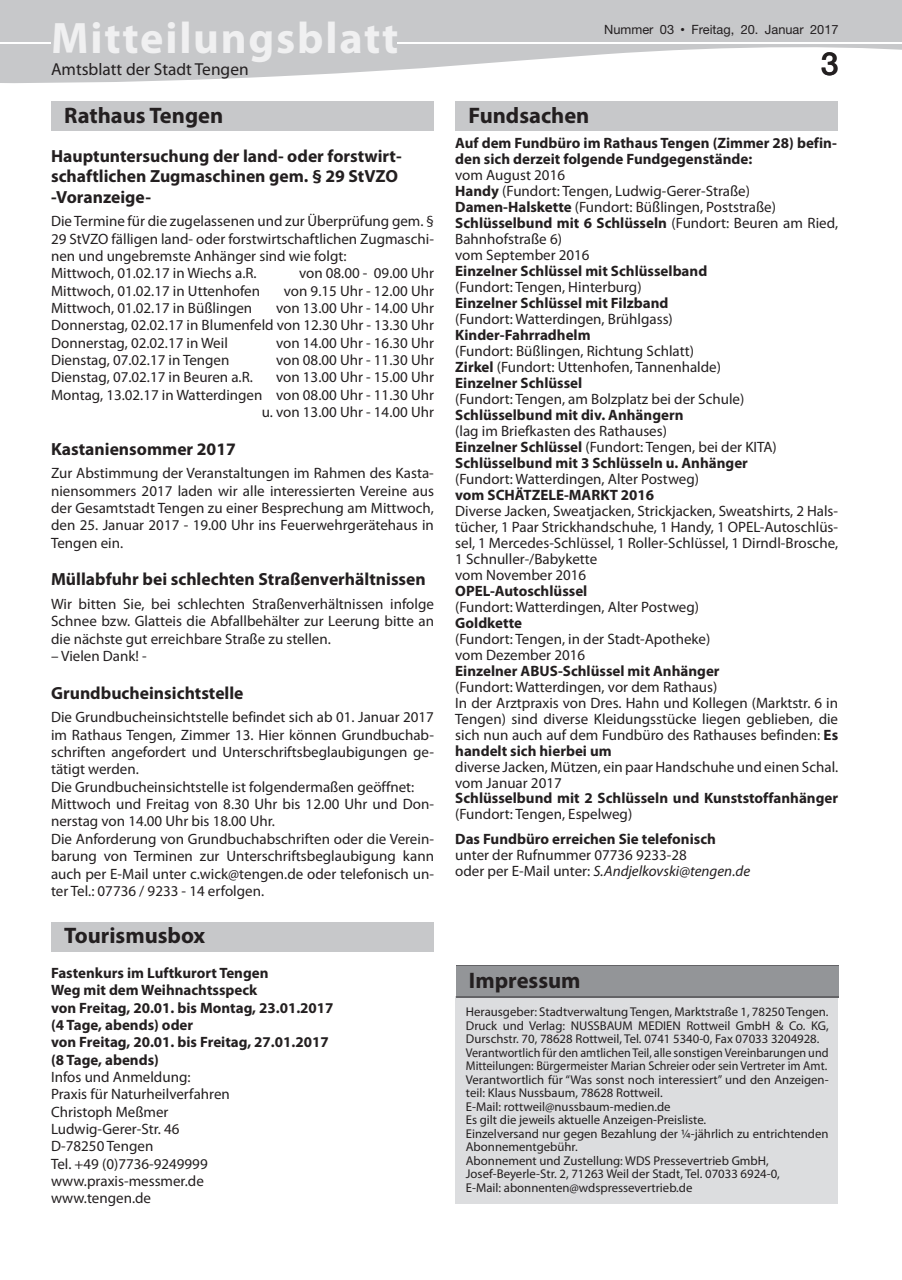
<style>
.page{position:relative;width:902px;height:1280px;background:#fff}
.page>*{position:absolute;margin:0;border:0;box-sizing:border-box;transform-origin:0 0}
.t1{font:700 44.25px "Myriad Pro";letter-spacing:.04em;color:#f0f0f1}
.t2{font:500 31.95px "Helvetica Neue";color:#231f20}
.t3{font:700 22.5px "Myriad Pro";color:#231f20}
.t4{font:700 17.55px/20.5px "Myriad Pro";color:#231f20}
.t5{font:17.4px "Myriad Pro";color:#231f20}
.t6{font:15px/17.4px "Myriad Pro";color:#231f20}
.t7{font:700 15px/17.4px "Myriad Pro";color:#231f20}
.t8{font:12.75px/13.5px "Myriad Pro";color:#231f20}
.t9{font:12.75px "Helvetica Neue";color:#231f20}
.s1{font-size:12.9px}
.s2{font-family:"M Twentieth Century";font-weight:500}
.s3{font-weight:700}
.s4{font-style:italic}
</style>
<div class="page">
<svg style="left:1px;top:0;width:900px;height:83px;fill:#c7c8ca"></svg>
<svg style="left:0;top:0;width:1px;height:83px"></svg>
<div style="left:53px;top:22px;width:344px;height:40px;background:#c7c8ca"></div>
<hr style="left:0;top:42px;width:51px;height:1px;background:#fff">
<hr style="left:397px;top:42px;width:504px;height:1px;background:#fff">
<div style="left:455px;top:996px;width:383px;height:207px;background:#dcdddf"></div>
<div style="left:455px;top:965px;width:383px;height:32px;background:#939598"></div>
<div style="left:51px;top:101px;width:383px;height:30px;background:#c7c8ca"></div>
<div style="left:51px;top:922px;width:383px;height:29px;background:#c7c8ca"></div>
<div style="left:455px;top:101px;width:383px;height:30px;background:#c7c8ca"></div>
<h1 class="t1" style="left:51px;top:9px;width:349px">Mitteilungsblatt</h1>
<p class="t5" style="left:51px;top:59px;width:199px">Amtsblatt der Stadt Tengen</p>
<h3 class="t3" style="left:64px;top:100px;width:160px">Rathaus Tengen</h3>
<p class="t4" style="left:51px;top:145px;width:352px">Hauptuntersuchung der land- oder forstwirt&shy;schaftlichen Zugmaschinen gem. § 29 StVZO -Voranzeige-</p>
<p class="t6" style="left:51px;top:212px;width:384px">Die Termine für die zugelassenen und zur Überprüfung gem. § 29 StVZO fälligen land- oder forstwirtschaftlichen Zugmaschi&shy;nen und ungebremste Anhänger sind wie folgt:<br>Mittwoch, 01.02.17 in Wiechs a.R.</p>
<p class="t6" style="left:299px;top:264px;width:136px">von 08.00 - 09.00 Uhr</p>
<p class="t6" style="left:51px;top:282px;width:210px">Mittwoch, 01.02.17 in Uttenhofen</p>
<p class="t6" style="left:284px;top:282px;width:152px">von 9.15 Uhr - 12.00 Uhr</p>
<p class="t6" style="left:51px;top:299px;width:203px">Mittwoch, 01.02.17 in Büßlingen</p>
<p class="t6" style="left:51px;top:299px;width:384px;text-align:justify;text-indent:225px">von 13.00 Uhr - 14.00 Uhr Donnerstag, 02.02.17 in Blumenfeld von 12.30 Uhr - 13.30 Uhr Donnerstag, 02.02.17 in Weil</p>
<p class="t6" style="left:276px;top:334px;width:159px">von 14.00 Uhr - 16.30 Uhr</p>
<p class="t6" style="left:51px;top:351px;width:180px">Dienstag, 07.02.17 in Tengen</p>
<p class="t6" style="left:276px;top:351px;width:159px">von 08.00 Uhr - 11.30 Uhr</p>
<p class="t6" style="left:51px;top:368px;width:203px">Dienstag, 07.02.17 in Beuren a.R.</p>
<p class="t6" style="left:51px;top:368px;width:384px;text-align:right">von 13.00 Uhr - 15.00 Uhr<br>Montag, 13.02.17 in Watterdingen von 08.00 Uhr - 11.30 Uhr u. von 13.00 Uhr - 14.00 Uhr</p>
<p class="t4" style="left:51px;top:438px;width:186px">Kastaniensommer 2017</p>
<p class="t6" style="left:51px;top:464px;width:384px;text-align:justify">Zur Abstimmung der Veranstaltungen im Rahmen des Kasta&shy;niensommers 2017 laden wir alle interessierten Vereine aus der Gesamtstadt Tengen zu einer Besprechung am Mittwoch, den 25. Januar 2017 - 19.00 Uhr ins Feuerwehrgerätehaus in Tengen ein.</p>
<p class="t4" style="left:51px;top:569px;width:376px">Müllabfuhr bei schlechten Straßenverhältnissen</p>
<p class="t6" style="left:51px;top:595px;width:384px;text-align:justify">Wir bitten Sie, bei schlechten Straßenverhältnissen infolge Schnee bzw. Glatteis die Abfallbehälter zur Leerung bitte an die nächste gut erreichbare Straße zu stellen.</p>
<p class="t6" style="left:51px;top:647px;width:97px">– Vielen Dank! -</p>
<p class="t4" style="left:51px;top:682px;width:194px">Grundbucheinsichtstelle</p>
<p class="t6" style="left:51px;top:708px;width:384px">Die Grundbucheinsichtstelle befindet sich ab 01. Januar 2017 im Rathaus Tengen, Zimmer 13. Hier können Grundbuchab&shy;schriften angefordert und Unterschriftsbeglaubigungen ge&shy;tätigt werden.<br>Die Grundbucheinsichtstelle ist folgendermaßen geöffnet:<br>Mittwoch und Freitag von 8.30 Uhr bis 12.00 Uhr und Don&shy;nerstag von 14.00 Uhr bis 18.00 Uhr.<br>Die Anforderung von Grundbuchabschriften oder die Verein&shy;barung von Terminen zur Unterschriftsbeglaubigung kann auch per E-Mail unter c.wick@tengen.de oder telefonisch un&shy;ter Tel.: 07736 / 9233 - 14 erfolgen.</p>
<h3 class="t3" style="left:64px;top:921px;width:142px">Tourismusbox</h3>
<p class="t7" style="left:51px;top:964px;width:284px">Fastenkurs im Luftkurort Tengen<br>Weg mit dem Weihnachtsspeck<br>von Freitag, 20.01. bis Montag, 23.01.2017 (4 Tage, abends) oder<br>von Freitag, 20.01. bis Freitag, 27.01.2017 (8 Tage, abends)</p>
<p class="t6" style="left:51px;top:1068px;width:180px">Infos und Anmeldung:<br>Praxis für Naturheilverfahren<br>Christoph Meßmer<br>Ludwig-Gerer-Str. 46<br>D-78250 Tengen<br>Tel. +49 (0)7736-9249999 www.praxis-messmer.de www.tengen.de</p>
<p class="t9" style="left:604px;top:22px;width:236px">Nummer <span class="s1">03</span> <span class="s2">•</span> Freitag, 20. Januar 2017</p>
<h2 class="t2" style="left:820px;top:45px;width:19px">3</h2>
<h3 class="t3" style="left:468px;top:100px;width:122px">Fundsachen</h3>
<p class="t7" style="left:455px;top:135px;width:383px;line-height:16px">Auf dem Fundbüro im Rathaus Tengen (Zimmer 28) befin&shy;den sich derzeit folgende Fundgegenstände:</p>
<p class="t6" style="left:455px;top:167px;width:384px;line-height:15.9px">vom August 2016<br><span class="s3">Handy</span> (Fundort: Tengen, Ludwig-Gerer-Straße)<br><span class="s3">Damen-Halskette</span> (Fundort: Büßlingen, Poststraße)<br><span class="s3">Schlüsselbund mit 6 Schlüsseln</span> (Fundort: Beuren am Ried, Bahnhofstraße 6)<br>vom September 2016</p>
<p class="t7" style="left:455px;top:262px;width:253px">Einzelner Schlüssel mit Schlüsselband</p>
<p class="t6" style="left:455px;top:278px;width:188px">(Fundort: Tengen, Hinterburg)</p>
<p class="t7" style="left:455px;top:294px;width:215px">Einzelner Schlüssel mit Filzband</p>
<p class="t6" style="left:455px;top:310px;width:219px">(Fundort: Watterdingen, Brühlgass)</p>
<p class="t7" style="left:455px;top:326px;width:137px">Kinder-Fahrradhelm</p>
<p class="t6" style="left:455px;top:343px;width:267px;line-height:16px">(Fundort: Büßlingen, Richtung Schlatt)<br><span class="s3">Zirkel</span> (Fundort: Uttenhofen, Tannenhalde)<br><span class="s3">Einzelner Schlüssel</span></p>
<p class="t6" style="left:455px;top:390px;width:290px">(Fundort: Tengen, am Bolzplatz bei der Schule)</p>
<p class="t7" style="left:455px;top:406px;width:230px">Schlüsselbund mit div. Anhängern</p>
<p class="t6" style="left:455px;top:423px;width:323px;line-height:15.9px">(lag im Briefkasten des Rathauses)<br><span class="s3">Einzelner Schlüssel</span> (Fundort: Tengen, bei der KITA)<br><span class="s3">Schlüsselbund mit 3 Schlüsseln u. Anhänger</span></p>
<p class="t6" style="left:455px;top:470px;width:245px">(Fundort: Watterdingen, Alter Postweg)</p>
<p class="t7" style="left:455px;top:486px;width:200px">vom SCHÄTZELE-MARKT 2016</p>
<p class="t6" style="left:455px;top:503px;width:384px;line-height:16px">Diverse Jacken, Sweatjacken, Strickjacken, Sweatshirts, 2 Hals&shy;tücher, 1 Paar Strickhandschuhe, 1 Handy, 1 OPEL-Autoschlüs&shy;sel, 1 Mercedes-Schlüssel, 1 Roller-Schlüssel, 1 Dirndl-Brosche, 1 Schnuller-/Babykette<br>vom November 2016</p>
<p class="t7" style="left:455px;top:581px;width:134px">OPEL-Autoschlüssel</p>
<p class="t6" style="left:455px;top:598px;width:245px">(Fundort: Watterdingen, Alter Postweg)</p>
<p class="t7" style="left:455px;top:613px;width:68px">Goldkette</p>
<p class="t6" style="left:455px;top:630px;width:256px;line-height:15.9px">(Fundort: Tengen, in der Stadt-Apotheke) vom Dezember 2016</p>
<p class="t7" style="left:455px;top:661px;width:266px">Einzelner ABUS-Schlüssel mit Anhänger</p>
<p class="t6" style="left:455px;top:678px;width:384px;line-height:15.9px">(Fundort: Watterdingen, vor dem Rathaus)<br>In der Arztpraxis von Dres. Hahn und Kollegen (Marktstr. 6 in Tengen) sind diverse Kleidungsstücke liegen geblieben, die sich nun auch auf dem Fundbüro des Rathauses befinden: <span class="s3">Es handelt sich hierbei um</span></p>
<p class="t6" style="left:455px;top:758px;width:384px;line-height:15.9px">diverse Jacken, Mützen, ein paar Handschuhe und einen Schal. vom Januar 2017</p>
<p class="t7" style="left:455px;top:789px;width:384px">Schlüsselbund mit 2 Schlüsseln und Kunststoffanhänger</p>
<p class="t6" style="left:455px;top:805px;width:178px">(Fundort: Tengen, Espelweg)</p>
<p class="t7" style="left:455px;top:830px;width:262px">Das Fundbüro erreichen Sie telefonisch</p>
<p class="t6" style="left:455px;top:847px;width:296px;line-height:15.9px">unter der Rufnummer 07736 9233-28<br>oder per E-Mail unter: <span class="s4">S.Andjelkovski@tengen.de</span></p>
<h3 class="t3" style="left:469px;top:966px;width:113px">Impressum</h3>
<p class="t8" style="left:466px;top:1005px;width:364px">Herausgeber: Stadtverwaltung Tengen, Marktstraße 1, 78250 Tengen.<br>Druck und Verlag: NUSSBAUM MEDIEN Rottweil GmbH &amp; Co. KG, Durschstr. 70, 78628 Rottweil, Tel. 0741 5340-0, Fax 07033 3204928.<br>Verantwortlich für den amtlichen Teil, alle sonstigen Vereinbarungen und Mitteilungen: Bürgermeister Marian Schreier oder sein Vertreter im Amt.<br>Verantwortlich für “Was sonst noch interessiert” und den Anzeigen&shy;teil: Klaus Nussbaum, 78628 Rottweil.<br>E-Mail: rottweil@nussbaum-medien.de<br>Es gilt die jeweils aktuelle Anzeigen-Preisliste.<br>Einzelversand nur gegen Bezahlung der ¼-jährlich zu entrichtenden Abonnementgebühr.<br>Abonnement und Zustellung: WDS Pressevertrieb GmbH, Josef-Beyerle-Str. 2, 71263 Weil der Stadt, Tel. 07033 6924-0,<br>E-Mail: abonnenten@wdspressevertrieb.de</p>
</div>
